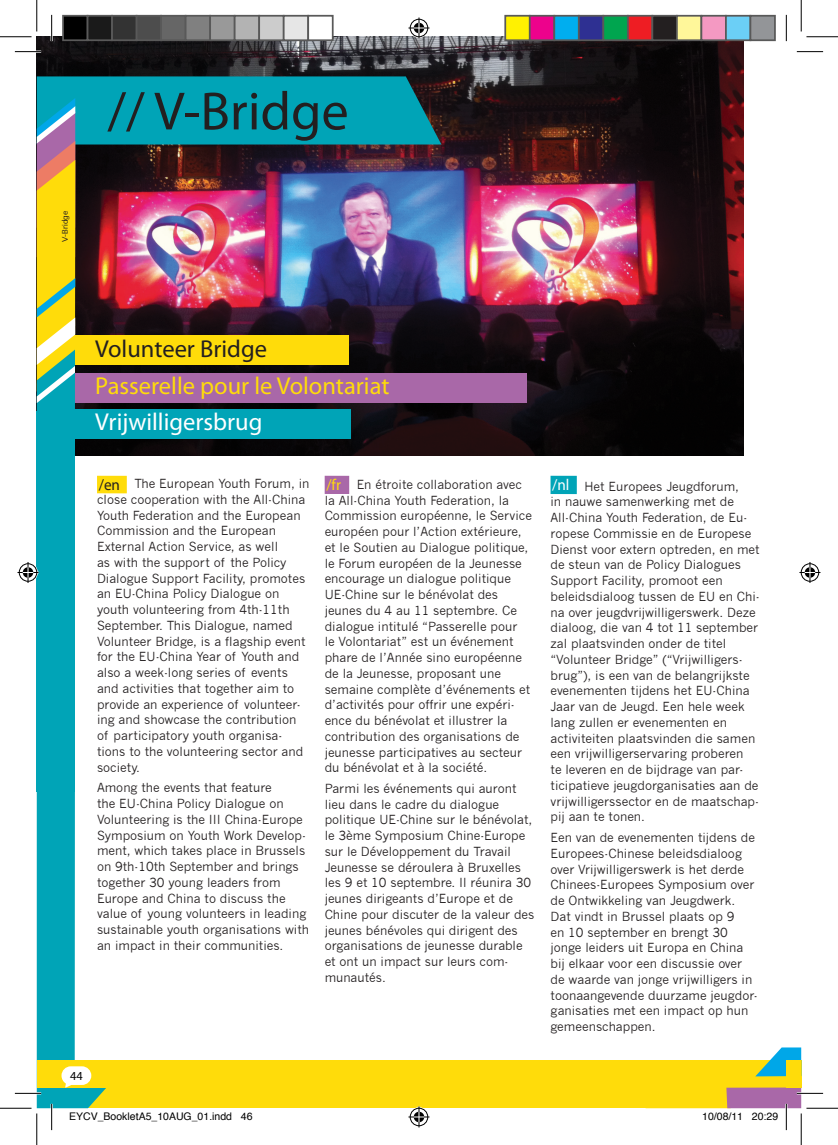
<style>
.page{position:relative;width:838px;height:1145px;background:#fff}
.page>*{position:absolute;margin:0;border:0;box-sizing:border-box;transform-origin:0 0}
.t1{font:54.25px "Myriad Pro";color:#231f20}
.t2{font:24.5px "Myriad Pro";color:#ffdc0a}
.t3{font:24.5px "Myriad Pro";color:#fff}
.t4{font:24.5px "Myriad Pro";color:#231f20}
.t5{font:15.75px "Myriad Pro";color:#231f20;scale:.96 1}
.t6{font:15.75px "Myriad Pro";color:#ffdc0a;scale:.96 1}
.t7{font:15.75px "Myriad Pro";color:#fff;scale:.96 1}
.Program_text_NL{font:12.25px/15.8px "News Gothic";color:#231f20}
.t8{font:12.25px "Myriad Pro";color:#000}
.t9{font:10.5px "Helvetica";color:#000}
</style>
<div class="page">
<img style="left:37px;top:37px;width:706px;height:418px">
<div style="left:37px;top:373px;width:489px;height:30px;background:#a968a8"></div>
<div style="left:37px;top:1081px;width:616px;height:27px;background:#ffdc0a"></div>
<svg style="left:37px;top:792px;width:93px;height:316px"></svg>
<div style="left:37px;top:411px;width:38px;height:381px;background:#00a4b7"></div>
<div style="left:37px;top:1061px;width:764px;height:27px;background:#ffdc0a"></div>
<div style="left:550px;top:476px;width:26px;height:18px;background:#00a4b7"></div>
<hr style="left:15px;top:51px;width:26px;height:2px;background:#fff">
<hr style="left:51px;top:15px;width:2px;height:26px;background:#fff">
<hr style="left:51px;top:1104px;width:2px;height:26px;background:#fff">
<svg style="left:15px;top:51px;width:26px;height:1px"></svg>
<svg style="left:796px;top:51px;width:27px;height:1px"></svg>
<svg style="left:15px;top:1066px;width:76px;height:28px"></svg>
<svg style="left:51px;top:15px;width:1px;height:26px"></svg>
<svg style="left:51px;top:1104px;width:1px;height:26px"></svg>
<svg style="left:786px;top:15px;width:1px;height:26px"></svg>
<hr style="left:0;top:36px;width:32px;height:1px;background:#000">
<hr style="left:806px;top:36px;width:31px;height:1px;background:#000">
<hr style="left:0;top:1108px;width:32px;height:1px;background:#000">
<hr style="left:806px;top:1108px;width:31px;height:1px;background:#000">
<hr style="left:36px;top:0;width:1px;height:31px;background:#000">
<hr style="left:36px;top:1113px;width:1px;height:32px;background:#000">
<hr style="left:800px;top:0;width:1px;height:31px;background:#000">
<hr style="left:800px;top:1113px;width:1px;height:32px;background:#000">
<svg style="left:408px;top:18px;width:21px;height:21px"></svg>
<svg style="left:408px;top:1106px;width:21px;height:21px"></svg>
<svg style="left:18px;top:562px;width:21px;height:21px"></svg>
<svg style="left:799px;top:562px;width:21px;height:21px"></svg>
<div style="left:63px;top:16px;width:25px;height:24px;background:#000"></div>
<div style="left:62px;top:15px;width:26px;height:26px;border:2px solid #595959"></div>
<div style="left:88px;top:16px;width:24px;height:24px;background:#1a1a1a"></div>
<div style="left:87px;top:15px;width:26px;height:26px;border:2px solid #595959"></div>
<div style="left:112px;top:16px;width:25px;height:24px;background:#333"></div>
<div style="left:111px;top:15px;width:26px;height:26px;border:2px solid #595959"></div>
<div style="left:137px;top:16px;width:24px;height:24px;background:#4d4d4d"></div>
<div style="left:136px;top:15px;width:26px;height:26px;border:2px solid #595959"></div>
<div style="left:161px;top:16px;width:25px;height:24px;background:#666"></div>
<div style="left:160px;top:15px;width:26px;height:26px;border:2px solid #595959"></div>
<div style="left:186px;top:16px;width:24px;height:24px;background:#808080"></div>
<div style="left:185px;top:15px;width:26px;height:26px;border:2px solid #595959"></div>
<div style="left:210px;top:16px;width:25px;height:24px;background:#999"></div>
<div style="left:209px;top:15px;width:26px;height:26px;border:2px solid #595959"></div>
<div style="left:235px;top:16px;width:24px;height:24px;background:#b3b3b3"></div>
<div style="left:234px;top:15px;width:26px;height:26px;border:2px solid #595959"></div>
<div style="left:259px;top:16px;width:25px;height:24px;background:#ccc"></div>
<div style="left:258px;top:15px;width:26px;height:26px;border:2px solid #595959"></div>
<div style="left:284px;top:16px;width:24px;height:24px;background:#e6e6e6"></div>
<div style="left:283px;top:15px;width:26px;height:26px;border:2px solid #595959"></div>
<div style="left:308px;top:16px;width:25px;height:24px;background:#fff"></div>
<div style="left:307px;top:15px;width:26px;height:26px;border:2px solid #595959"></div>
<div style="left:505px;top:16px;width:24px;height:24px;background:#fff101"></div>
<div style="left:504px;top:15px;width:26px;height:26px;border:2px solid #595959"></div>
<div style="left:529px;top:16px;width:25px;height:24px;background:#ed028c"></div>
<div style="left:529px;top:15px;width:26px;height:26px;border:2px solid #595959"></div>
<div style="left:554px;top:16px;width:24px;height:24px;background:#00aeef"></div>
<div style="left:553px;top:15px;width:26px;height:26px;border:2px solid #595959"></div>
<div style="left:578px;top:16px;width:25px;height:24px;background:#2e3092"></div>
<div style="left:578px;top:15px;width:26px;height:26px;border:2px solid #595959"></div>
<div style="left:603px;top:16px;width:24px;height:24px;background:#00a54f"></div>
<div style="left:602px;top:15px;width:26px;height:26px;border:2px solid #595959"></div>
<div style="left:627px;top:16px;width:25px;height:24px;background:#ee1d23"></div>
<div style="left:627px;top:15px;width:26px;height:26px;border:2px solid #595959"></div>
<div style="left:652px;top:16px;width:24px;height:24px;background:#231f20"></div>
<div style="left:651px;top:15px;width:26px;height:26px;border:2px solid #595959"></div>
<div style="left:676px;top:16px;width:25px;height:24px;background:#fff79a"></div>
<div style="left:676px;top:15px;width:26px;height:26px;border:2px solid #595959"></div>
<div style="left:701px;top:16px;width:24px;height:24px;background:#f499c2"></div>
<div style="left:700px;top:15px;width:26px;height:26px;border:2px solid #595959"></div>
<div style="left:725px;top:16px;width:25px;height:24px;background:#6bcff6"></div>
<div style="left:725px;top:15px;width:26px;height:26px;border:2px solid #595959"></div>
<div style="left:750px;top:16px;width:24px;height:24px;background:#939598"></div>
<div style="left:749px;top:15px;width:26px;height:26px;border:2px solid #595959"></div>
<svg style="left:645px;top:1047px;width:178px;height:83px"></svg>
<img style="left:37px;top:76px;width:404px;height:418px">
<p class="t1" style="left:107px;top:78px;width:243px">// V-Bridge</p>
<p class="t4" style="left:95px;top:334px;width:173px">Volunteer Bridge</p>
<p class="t2" style="left:95px;top:370px;width:296px">Passerelle pour le Volontariat</p>
<p class="t3" style="left:95px;top:406px;width:168px">Vrijwilligersbrug</p>
<p class="t5" style="left:99px;top:475px;width:24px">/en</p>
<p class="Program_text_NL" style="left:97px;top:476px;width:214px;text-indent:37px">The European Youth Forum, in close cooperation with the All-China<br>Youth Federation and the European<br>Commission and the European<br>External Action Service, as well<br>as with the support of the Policy<br>Dialogue Support Facility, promotes an EU-China Policy Dialogue on youth volunteering from 4th-11th<br>September. This Dialogue, named<br>Volunteer Bridge, is a flagship event for the EU-China Year of Youth and also a week-long series of events and activities that together aim to provide an experience of volunteer&shy;ing and showcase the contribution of participatory youth organisa&shy;tions to the volunteering sector and society.</p>
<p class="Program_text_NL" style="left:97px;top:780px;width:213px">Among the events that feature<br>the EU-China Policy Dialogue on Volunteering is the III China-Europe Symposium on Youth Work Develop&shy;ment, which takes place in Brussels on 9th-10th September and brings together 30 young leaders from Europe and China to discuss the value of young volunteers in leading sustainable youth organisations with an impact in their communities.</p>
<p class="t6" style="left:326px;top:475px;width:17px">/fr</p>
<p class="Program_text_NL" style="left:324px;top:477px;width:209px;text-indent:32px">En étroite collaboration avec la All-China Youth Federation, la Commission européenne, le Service européen pour l’Action extérieure, et le Soutien au Dialogue politique, le Forum européen de la Jeunesse encourage un dialogue politique UE-Chine sur le bénévolat des jeunes du 4 au 11 septembre. Ce dialogue intitulé “Passerelle pour<br>le Volontariat” est un événement phare de l’Année sino européenne de la Jeunesse, proposant une semaine complète d’événements et d’activités pour offrir une expéri&shy;ence du bénévolat et illustrer la contribution des organisations de jeunesse participatives au secteur du bénévolat et à la société.</p>
<p class="Program_text_NL" style="left:324px;top:781px;width:211px">Parmi les événements qui auront lieu dans le cadre du dialogue politique UE-Chine sur le bénévolat, le 3ème Symposium Chine-Europe sur le Développement du Travail<br>Jeunesse se déroulera à Bruxelles les 9 et 10 septembre. Il réunira 30 jeunes dirigeants d’Europe et de<br>Chine pour discuter de la valeur des jeunes bénévoles qui dirigent des organisations de jeunesse durable et ont un impact sur leurs com&shy;munautés.</p>
<p class="t7" style="left:552px;top:475px;width:19px">/nl</p>
<p class="Program_text_NL" style="left:550px;top:478px;width:211px;text-indent:34px">Het Europees Jeugdforum,<br>in nauwe samenwerking met de All-China Youth Federation, de Eu&shy;ropese Commissie en de Europese Dienst voor extern optreden, en met de steun van de Policy Dialogues Support Facility, promoot een beleidsdialoog tussen de EU en Chi&shy;na over jeugdvrijwilligerswerk. Deze dialoog, die van 4 tot 11 september zal plaatsvinden onder de titel “Volunteer Bridge” (“Vrijwilligers&shy;brug”), is een van de belangrijkste evenementen tijdens het EU-China Jaar van de Jeugd. Een hele week lang zullen er evenementen en activiteiten plaatsvinden die samen een vrijwilligerservaring proberen<br>te leveren en de bijdrage van par&shy;ticipatieve jeugdorganisaties aan de vrijwilligerssector en de maatschap&shy;pij aan te tonen.</p>
<p class="Program_text_NL" style="left:550px;top:830px;width:208px">Een van de evenementen tijdens de<br>Europees-Chinese beleidsdialoog over Vrijwilligerswerk is het derde<br>Chinees-Europees Symposium over de Ontwikkeling van Jeugdwerk.<br>Dat vindt in Brussel plaats op 9<br>en 10 september en brengt 30 jonge leiders uit Europa en China bij elkaar voor een discussie over de waarde van jonge vrijwilligers in toonaangevende duurzame jeugdor&shy;ganisaties met een impact op hun gemeenschappen.</p>
<p class="t8" style="left:70px;top:1068px;width:14px">44</p>
<p class="t9" style="left:69px;top:1108px;width:185px">EYCV_BookletA5_10AUG_01.indd 46</p>
<p class="t9" style="left:702px;top:1108px;width:77px">10/08/11 20:29</p>
</div>
